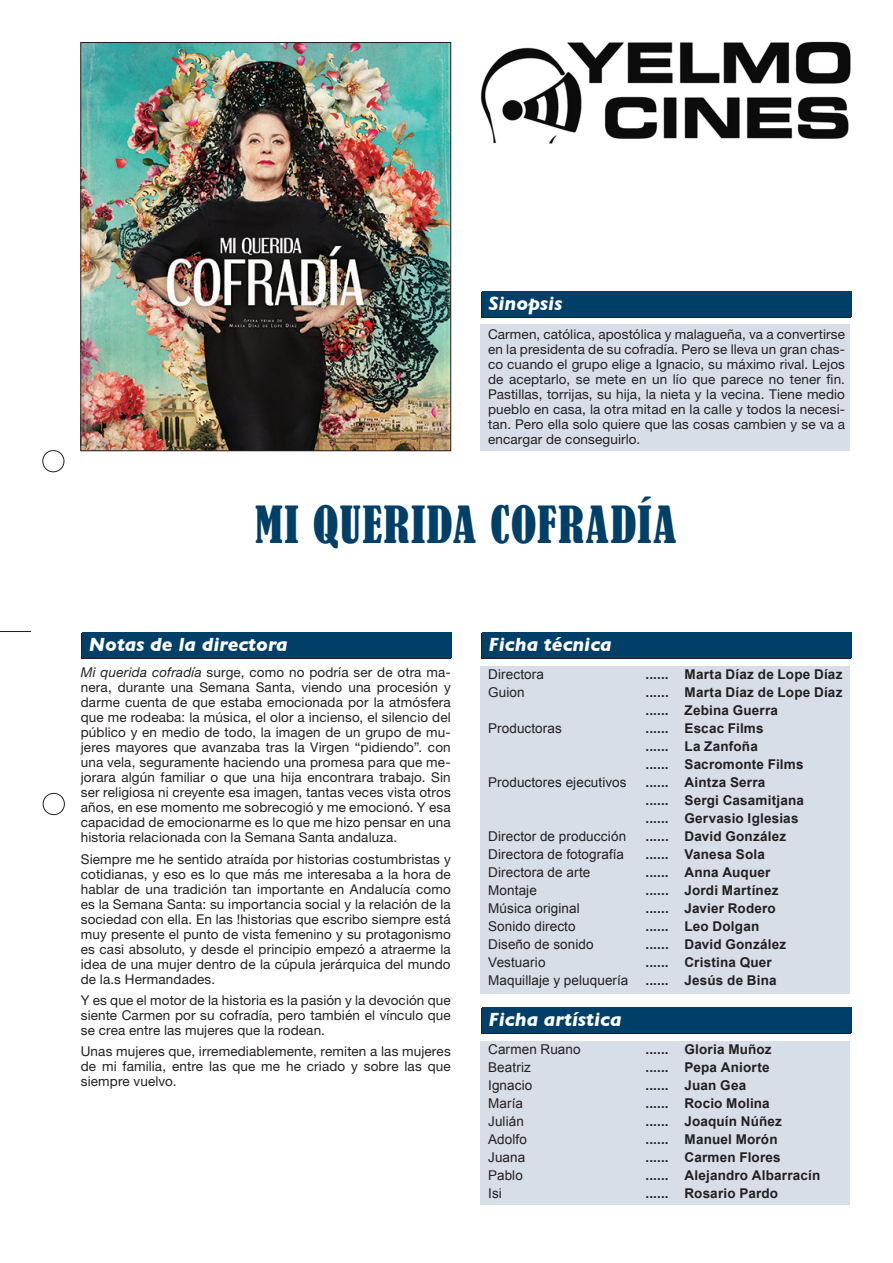
<style>
.page{position:relative;width:893px;height:1263px;background:#fff}
.page>*{position:absolute;margin:0;border:0;box-sizing:border-box;transform-origin:0 0}
.t1{font:condensed 48px "Bernard";letter-spacing:.03em;color:#004068}
.t2{font:italic 700 19.5px "Gill Sans";color:#fff}
.t3{font:13.5px/15px "Helvetica Neue";letter-spacing:.01em;color:#231f20;text-align:justify}
.t4{font:700 13.5px "Arial";letter-spacing:.015em;color:#231f20}
.t5{font:13.5px "Arial";letter-spacing:.005em;color:#231f20}
.s1{font-style:italic}
</style>
<div class="page">
<img style="left:82px;top:44px;width:367px;height:405px">
<div style="left:80px;top:42px;width:371px;height:409px;border:1px solid #231f20"></div>
<div style="left:480px;top:292px;width:370px;height:26px;background:#231f20"></div>
<div style="left:81px;top:634px;width:370px;height:25px;background:#231f20"></div>
<div style="left:482px;top:291px;width:369px;height:26px;background:#004068"></div>
<div style="left:82px;top:632px;width:370px;height:26px;background:#004068"></div>
<div style="left:480px;top:325px;width:370px;height:126px;background:#d7dee8"></div>
<hr style="left:0;top:631px;width:31px;height:1px;background:#231f20">
<div style="left:43px;top:450px;width:21px;height:22px;border:1px solid #231f20;border-radius:50%"></div>
<div style="left:43px;top:793px;width:22px;height:22px;border:1px solid #231f20;border-radius:50%"></div>
<img style="left:480px;top:41px;width:370px;height:102px">
<div style="left:481px;top:634px;width:369px;height:25px;background:#231f20"></div>
<div style="left:481px;top:1008px;width:369px;height:26px;background:#231f20"></div>
<div style="left:482px;top:632px;width:369px;height:26px;background:#004068"></div>
<div style="left:482px;top:1007px;width:369px;height:26px;background:#004068"></div>
<div style="left:480px;top:666px;width:370px;height:328px;background:#d7dee8"></div>
<div style="left:480px;top:1041px;width:370px;height:163px;background:#d7dee8"></div>
<p class="t2" style="left:489px;top:292px;width:75px">Sinopsis</p>
<p class="t3" style="left:488px;top:326px;width:359px">Carmen, católica, apostólica y malagueña, va a convertirse en la presidenta de su cofradía. Pero se lleva un gran chas&shy;co cuando el grupo elige a Ignacio, su máximo rival. Lejos de aceptarlo, se mete en un lío que parece no tener fin.<br>Pastillas, torrijas, su hija, la nieta y la vecina. Tiene medio pueblo en casa, la otra mitad en la calle y todos la necesi&shy;tan. Pero ella solo quiere que las cosas cambien y se va a encargar de conseguirlo.</p>
<p class="t1" style="left:255px;top:496px;width:423px">MI QUERIDA COFRADÍA</p>
<p class="t2" style="left:89px;top:633px;width:200px">Notas de la directora</p>
<p class="t3" style="left:81px;top:665px;width:371px"><span class="s1">Mi querida cofradía</span> surge, como no podría ser de otra ma&shy;nera, durante una Semana Santa, viendo una procesión y darme cuenta de que estaba emocionada por la atmósfera que me rodeaba: la música, el olor a incienso, el silencio del público y en medio de todo, la imagen de un grupo de mu&shy;jeres mayores que avanzaba tras la Virgen “pidiendo”. con una vela, seguramente haciendo una promesa para que me&shy;jorara algún familiar o que una hija encontrara trabajo. Sin ser religiosa ni creyente esa imagen, tantas veces vista otros años, en ese momento me sobrecogió y me emocionó. Y esa capacidad de emocionarme es lo que me hizo pensar en una historia relacionada con la Semana Santa andaluza.</p>
<p class="t3" style="left:81px;top:851px;width:371px">Siempre me he sentido atraída por historias costumbristas y cotidianas, y eso es lo que más me interesaba a la hora de hablar de una tradición tan importante en Andalucía como es la Semana Santa: su importancia social y la relación de la sociedad con ella. En las !historias que escribo siempre está muy presente el punto de vista femenino y su protagonismo es casi absoluto, y desde el principio empezó a atraerme la idea de una mujer dentro de la cúpula jerárquica del mundo de la.s Hermandades.</p>
<p class="t3" style="left:81px;top:992px;width:371px">Y es que el motor de la historia es la pasión y la devoción que siente Carmen por su cofradía, pero también el vínculo que se crea entre las mujeres que la rodean.</p>
<p class="t3" style="left:81px;top:1044px;width:371px">Unas mujeres que, irremediablemente, remiten a las mujeres de mi familia, entre las que me he criado y sobre las que siempre vuelvo.</p>
<p class="t2" style="left:489px;top:633px;width:125px">Ficha técnica</p>
<p class="t5" style="left:488px;top:667px;width:57px">Directora</p>
<p class="t4" style="left:645px;top:667px;width:199px">...... Marta Díaz de Lope Díaz</p>
<p class="t5" style="left:488px;top:685px;width:38px">Guion</p>
<p class="t4" style="left:645px;top:685px;width:199px">...... Marta Díaz de Lope Díaz</p>
<p class="t4" style="left:645px;top:703px;width:134px">...... Zebina Guerra</p>
<p class="t5" style="left:488px;top:721px;width:75px">Productoras</p>
<p class="t4" style="left:645px;top:721px;width:120px">...... Escac Films</p>
<p class="t4" style="left:645px;top:739px;width:114px">...... La Zanfoña</p>
<p class="t4" style="left:645px;top:757px;width:159px">...... Sacromonte Films</p>
<p class="t5" style="left:488px;top:775px;width:140px">Productores ejecutivos</p>
<p class="t4" style="left:645px;top:775px;width:121px">...... Aintza Serra</p>
<p class="t4" style="left:645px;top:793px;width:160px">...... Sergi Casamitjana</p>
<p class="t4" style="left:645px;top:811px;width:154px">...... Gervasio Iglesias</p>
<p class="t5" style="left:488px;top:829px;width:139px">Director de producción</p>
<p class="t4" style="left:645px;top:829px;width:142px">...... David González</p>
<p class="t5" style="left:488px;top:847px;width:137px">Directora de fotografía</p>
<p class="t4" style="left:645px;top:847px;width:121px">...... Vanesa Sola</p>
<p class="t5" style="left:488px;top:865px;width:104px">Directora de arte</p>
<p class="t4" style="left:645px;top:865px;width:126px">...... Anna Auquer</p>
<p class="t5" style="left:488px;top:883px;width:50px">Montaje</p>
<p class="t4" style="left:645px;top:883px;width:134px">...... Jordi Martínez</p>
<p class="t5" style="left:488px;top:901px;width:93px">Música original</p>
<p class="t4" style="left:645px;top:901px;width:132px">...... Javier Rodero</p>
<p class="t5" style="left:488px;top:919px;width:89px">Sonido directo</p>
<p class="t4" style="left:645px;top:919px;width:115px">...... Leo Dolgan</p>
<p class="t5" style="left:488px;top:937px;width:107px">Diseño de sonido</p>
<p class="t4" style="left:645px;top:937px;width:142px">...... David González</p>
<p class="t5" style="left:488px;top:955px;width:59px">Vestuario</p>
<p class="t4" style="left:645px;top:955px;width:128px">...... Cristina Quer</p>
<p class="t5" style="left:488px;top:973px;width:142px">Maquillaje y peluquería</p>
<p class="t4" style="left:645px;top:973px;width:133px">...... Jesús de Bina</p>
<p class="t2" style="left:489px;top:1008px;width:135px">Ficha artística</p>
<p class="t5" style="left:488px;top:1042px;width:94px">Carmen Ruano</p>
<p class="t4" style="left:645px;top:1042px;width:128px">...... Gloria Muñoz</p>
<p class="t5" style="left:488px;top:1060px;width:44px">Beatriz</p>
<p class="t4" style="left:645px;top:1060px;width:126px">...... Pepa Aniorte</p>
<p class="t5" style="left:488px;top:1078px;width:46px">Ignacio</p>
<p class="t4" style="left:645px;top:1078px;width:102px">...... Juan Gea</p>
<p class="t5" style="left:488px;top:1096px;width:36px">María</p>
<p class="t4" style="left:645px;top:1096px;width:126px">...... Rocio Molina</p>
<p class="t5" style="left:488px;top:1114px;width:37px">Julián</p>
<p class="t4" style="left:645px;top:1114px;width:138px">...... Joaquín Núñez</p>
<p class="t5" style="left:488px;top:1132px;width:40px">Adolfo</p>
<p class="t4" style="left:645px;top:1132px;width:134px">...... Manuel Morón</p>
<p class="t5" style="left:488px;top:1150px;width:39px">Juana</p>
<p class="t4" style="left:645px;top:1150px;width:137px">...... Carmen Flores</p>
<p class="t5" style="left:488px;top:1168px;width:36px">Pablo</p>
<p class="t4" style="left:645px;top:1168px;width:176px">...... Alejandro Albarracín</p>
<p class="t5" style="left:488px;top:1186px;width:15px">Isi</p>
<p class="t4" style="left:645px;top:1186px;width:134px">...... Rosario Pardo</p>
</div>
